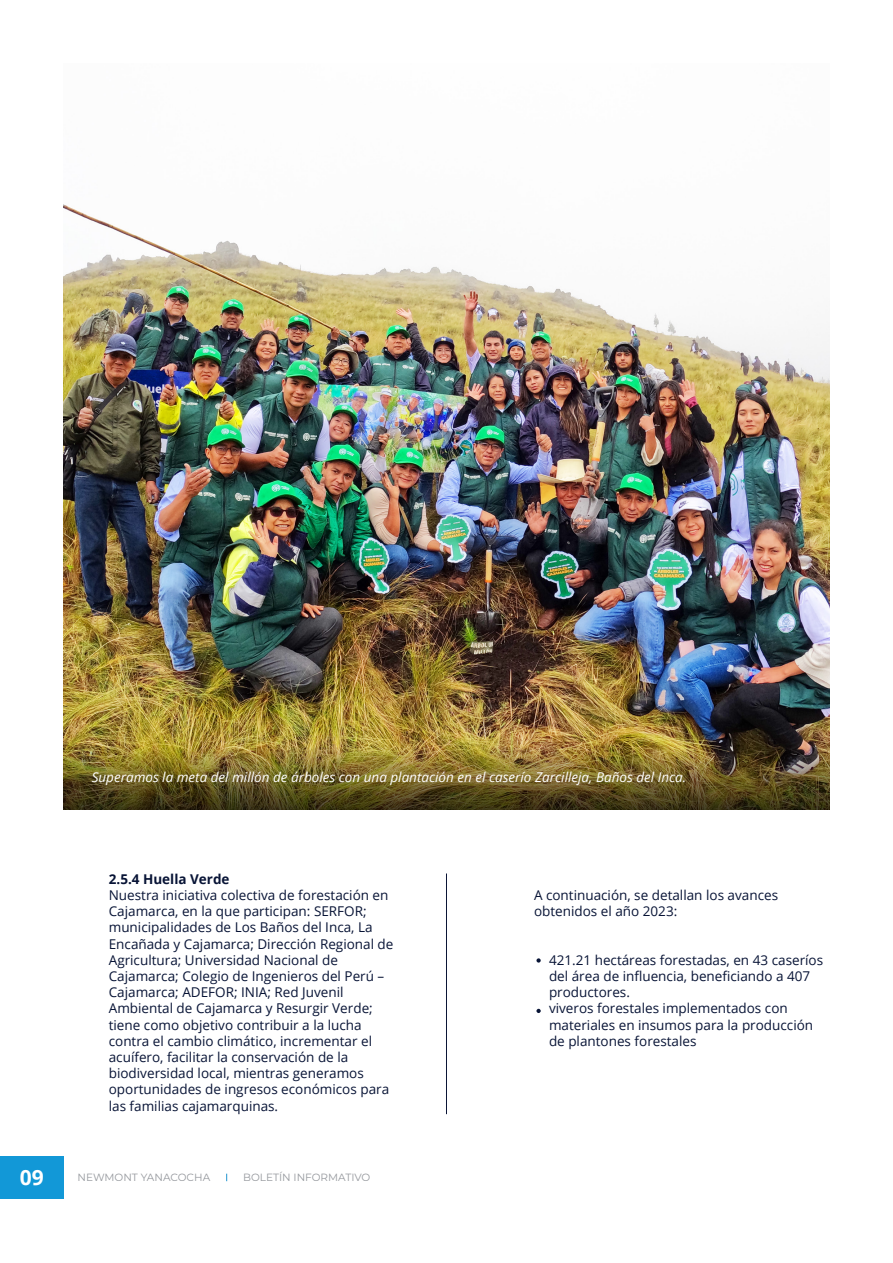
<style>
.page{position:relative;width:893px;height:1263px;background:#fff}
.page>*{position:absolute;margin:0;border:0;box-sizing:border-box;transform-origin:0 0}
.t1{font:700 21px "Open Sans";color:#fff}
.t2{font:13.5px/16.2px "Open Sans";color:#081436}
.t3{font:italic 13.5px "Open Sans";color:#fff}
.t4{font:700 13.5px "Open Sans";color:#081436}
.t5{font:10.5px "Montserrat";color:#95989d}
</style>
<div class="page">
<div style="left:0;top:1157px;width:64px;height:42px;background:#1298d7"></div>
<hr style="left:892px;top:1157px;width:1px;height:42px;background:#1298d7">
<hr style="left:446px;top:873px;width:1px;height:241px;background:#0b1536">
<img style="left:64px;top:204px;width:765px;height:542px">
<img style="left:64px;top:746px;width:765px;height:64px">
<svg style="left:536px;top:958px;width:5px;height:4px"></svg>
<svg style="left:536px;top:1009px;width:5px;height:4px"></svg>
<p class="t3" style="left:92px;top:767px;width:596px">Superamos la meta del millón de árboles con una plantación en el caserío Zarcilleja, Baños del Inca.</p>
<p class="t4" style="left:109px;top:869px;width:122px">2.5.4 Huella Verde</p>
<p class="t2" style="left:109px;top:887px;width:286px">Nuestra iniciativa colectiva de forestación en Cajamarca, en la que participan: SERFOR; municipalidades de Los Baños del Inca, La Encañada y Cajamarca; Dirección Regional de Agricultura; Universidad Nacional de Cajamarca; Colegio de Ingenieros del Perú – Cajamarca; ADEFOR; INIA; Red Juvenil Ambiental de Cajamarca y Resurgir Verde; tiene como objetivo contribuir a la lucha contra el cambio climático, incrementar el acuífero, facilitar la conservación de la biodiversidad local, mientras generamos oportunidades de ingresos económicos para las familias cajamarquinas.</p>
<p class="t2" style="left:534px;top:887px;width:246px">A continuación, se detallan los avances obtenidos el año 2023:</p>
<p class="t2" style="left:549px;top:951px;width:276px">421.21 hectáreas forestadas, en 43 caseríos del área de influencia, beneficiando a 407 productores.<br>viveros forestales implementados con materiales en insumos para la producción de plantones forestales</p>
<h1 class="t1" style="left:20px;top:1163px;width:25px">09</h1>
<p class="t5" style="left:78px;top:1170px;width:134px">NEWMONT YANACOCHA</p>
<p class="t5" style="left:243px;top:1170px;width:129px">BOLETÍN INFORMATIVO</p>
</div>
